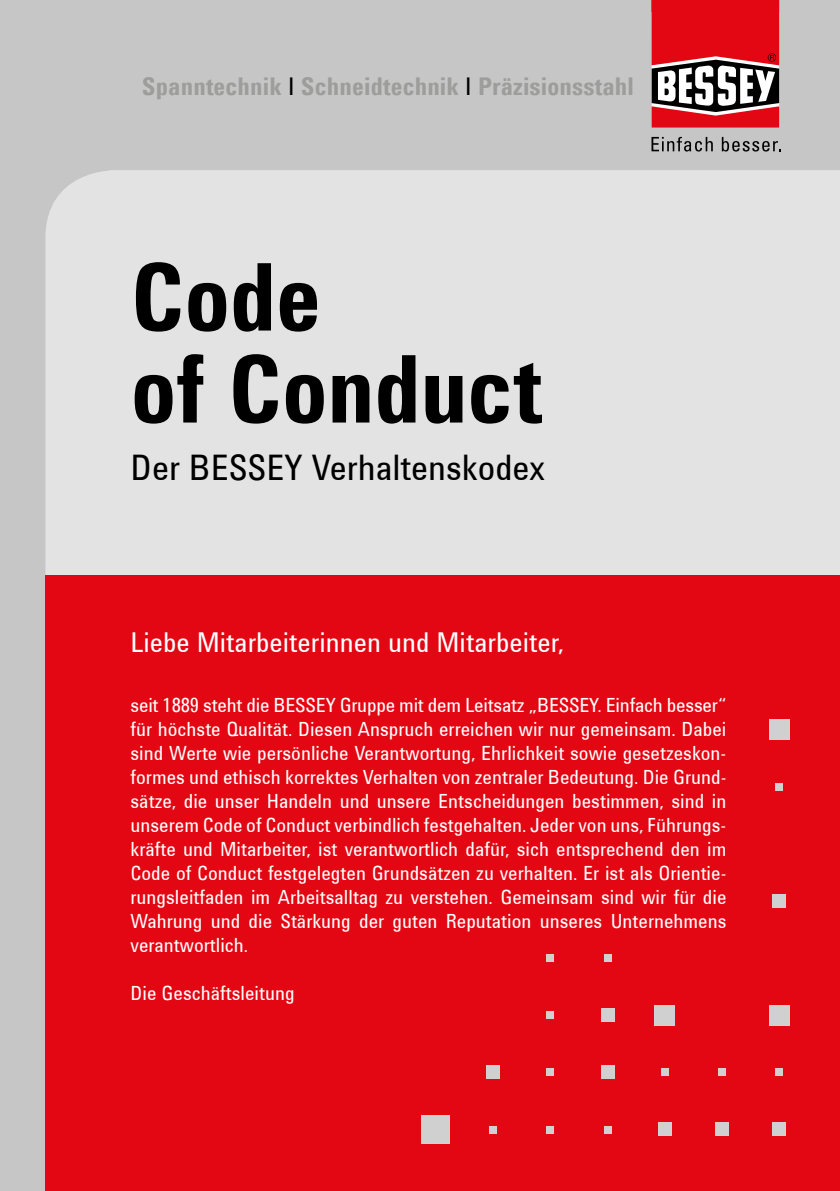
<style>
.page{position:relative;width:840px;height:1191px;background:#fff}
.page>*{position:absolute;margin:0;border:0;box-sizing:border-box;transform-origin:0 0}
.t1{font:700 96px/92px "Utah WGL Cond";letter-spacing:-.01em;color:#000}
.t2{font:36px "Utah WGL Cond";color:#000}
.t3{font:28px "Utah WGL Cond";color:#fff}
.t4{font:700 25px "Utah WGL Cond";letter-spacing:.005em;color:#9d9d9c}
.t5{font:20px/24px "Utah WGL Cond";color:#fff;text-align:justify}
.s1{font-weight:400;color:#000}
</style>
<div class="page">
<div style="left:0;top:0;width:839px;height:1191px;background:#c6c6c6"></div>
<div style="left:45px;top:170px;width:794px;height:405px;background:#e3e3e3"></div>
<div style="left:45px;top:575px;width:794px;height:616px;background:#e30613"></div>
<div style="left:421px;top:1115px;width:28px;height:28px;background:#d0d0d0"></div>
<div style="left:486px;top:1065px;width:13px;height:14px;background:#d0d0d0"></div>
<div style="left:546px;top:1125px;width:8px;height:8px;background:#d0d0d0"></div>
<div style="left:546px;top:1011px;width:8px;height:8px;background:#d0d0d0"></div>
<div style="left:546px;top:1068px;width:8px;height:8px;background:#d0d0d0"></div>
<div style="left:489px;top:1125px;width:7px;height:8px;background:#d0d0d0"></div>
<div style="left:546px;top:954px;width:8px;height:8px;background:#d0d0d0"></div>
<div style="left:600px;top:1065px;width:13px;height:14px;background:#d0d0d0"></div>
<div style="left:603px;top:1125px;width:8px;height:8px;background:#d0d0d0"></div>
<div style="left:600px;top:1008px;width:13px;height:14px;background:#d0d0d0"></div>
<div style="left:603px;top:954px;width:8px;height:8px;background:#d0d0d0"></div>
<div style="left:657px;top:1122px;width:14px;height:14px;background:#d0d0d0"></div>
<div style="left:660px;top:1068px;width:8px;height:8px;background:#d0d0d0"></div>
<div style="left:715px;top:1122px;width:13px;height:14px;background:#d0d0d0"></div>
<div style="left:717px;top:1068px;width:8px;height:8px;background:#d0d0d0"></div>
<div style="left:772px;top:1122px;width:13px;height:14px;background:#d0d0d0"></div>
<div style="left:774px;top:1068px;width:8px;height:8px;background:#d0d0d0"></div>
<div style="left:768px;top:1005px;width:20px;height:20px;background:#d0d0d0"></div>
<div style="left:654px;top:1005px;width:20px;height:20px;background:#d0d0d0"></div>
<div style="left:772px;top:894px;width:13px;height:13px;background:#d0d0d0"></div>
<div style="left:774px;top:782px;width:8px;height:8px;background:#d0d0d0"></div>
<div style="left:768px;top:719px;width:20px;height:20px;background:#d0d0d0"></div>
<svg style="left:651px;top:137px;width:61px;height:14px"></svg>
<svg style="left:721px;top:137px;width:59px;height:14px"></svg>
<svg style="left:651px;top:0;width:127px;height:127px;background:#bf3a42"></svg>
<p class="t4" style="left:142px;top:67px;width:493px">Spanntechnik <span class="s1">I</span> Schneidtechnik <span class="s1">I</span> Präzisionsstahl</p>
<h1 class="t1" style="left:130px;top:248px;width:413px">Code<br>of Conduct</h1>
<h2 class="t2" style="left:130px;top:440px;width:415px">Der BESSEY Verhaltenskodex</h2>
<h3 class="t3" style="left:130px;top:621px;width:434px">Liebe Mitarbeiterinnen und Mitarbeiter,</h3>
<p class="t5" style="left:130px;top:692px;width:597px">seit 1889 steht die BESSEY Gruppe mit dem Leitsatz „BESSEY. Einfach besser“ für höchste Qualität. Diesen Anspruch erreichen wir nur gemeinsam. Dabei sind Werte wie persönliche Verantwortung, Ehrlichkeit sowie gesetzeskon&shy;formes und ethisch korrektes Verhalten von zentraler Bedeutung. Die Grund&shy;sätze, die unser Handeln und unsere Entscheidungen bestimmen, sind in unserem Code of Conduct verbindlich festgehalten. Jeder von uns, Führungs&shy;kräfte und Mitarbeiter, ist verantwortlich dafür, sich entsprechend den im Code of Conduct festgelegten Grundsätzen zu verhalten. Er ist als Orientie&shy;rungsleitfaden im Arbeitsalltag zu verstehen. Gemeinsam sind wir für die Wahrung und die Stärkung der guten Reputation unseres Unternehmens verantwortlich.</p>
<p class="t5" style="left:130px;top:980px;width:165px">Die Geschäftsleitung</p>
</div>
